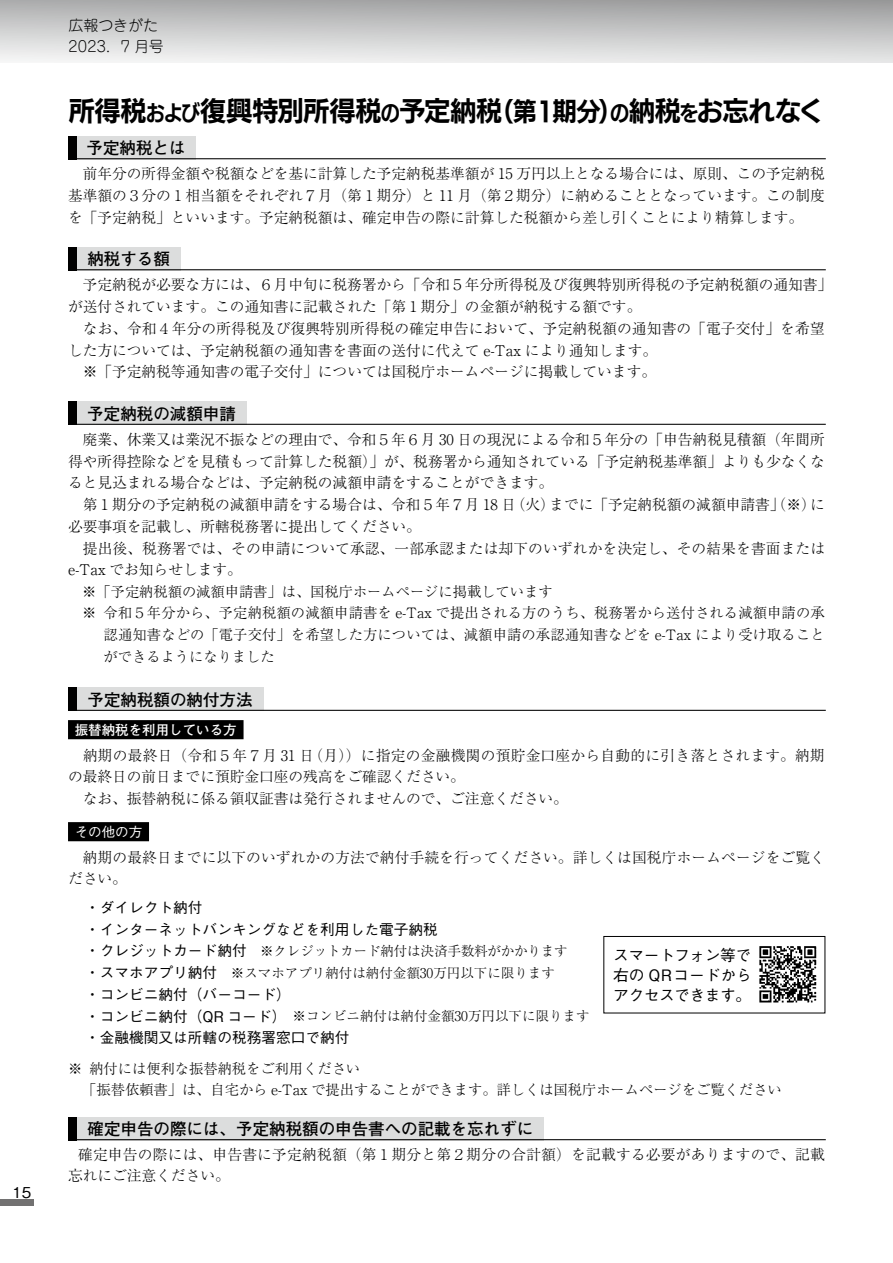
<style>
.page{position:relative;width:893px;height:1263px;background:#fff}
.page>*{position:absolute;margin:0;border:0;box-sizing:border-box;transform-origin:0 0}
.t1{font:27px "UD Kakugo Large Pr 6 N B";letter-spacing:-.025em;color:#000}
.t2{font:25.65px "UD Kakugo Large Pr 6 N B";color:#000;scale:.95 1}
.t3{font:700 16.5px "Futo Go B101 Pro";color:#000}
.t4{font:500 15.75px/20.1px "Gothic BBB Pro";letter-spacing:-.03em;color:#000;text-align:justify}
.t5{font:500 15px "Gothic BBB Pro";color:#000}
.t6{font:300 14.85px/21.3px "Jun 101 Pro";color:#000}
.t7{font:300 14.7px/21.8px "Ryumin Pro";color:#000}
.t8{font:500 14.7px/21.8px "Gothic BBB Pro";color:#000}
.t9{font:300 14.7px "Ryumin Pro";letter-spacing:.02em;color:#000}
.t10{font:300 14.25px/21.8px "Ryumin Pro";color:#000}
.t11{font:300 13.5px "Ryumin Pro";color:#000}
.t12{font:700 13.5px "Futo Go B101 Pro";color:#fff}
.t13{font:500 13.5px "Gothic BBB Pro";color:#fff}
.s1{font-size:21.6px}
.s2{font-size:25.65px}
.s3{font-family:"Gothic BBB Pro";font-weight:500;font-size:14.7px}
</style>
<div class="page">
<div style="left:0;top:0;width:893px;height:62px;background:linear-gradient(to bottom,#a2a3a3,#eeefef)"></div>
<div style="left:0;top:1199px;width:34px;height:6px;background:#727171"></div>
<div style="left:68px;top:720px;width:176px;height:19px;background:#000"></div>
<div style="left:68px;top:822px;width:81px;height:19px;background:#000"></div>
<div style="left:77px;top:136px;width:119px;height:23px;background:#dcdddd"></div>
<hr style="left:69px;top:158px;width:757px;height:1px;background:#000">
<div style="left:68px;top:136px;width:9px;height:23px;background:#000"></div>
<div style="left:77px;top:247px;width:104px;height:23px;background:#dcdddd"></div>
<hr style="left:69px;top:269px;width:757px;height:1px;background:#000">
<div style="left:68px;top:247px;width:9px;height:23px;background:#000"></div>
<div style="left:77px;top:401px;width:170px;height:24px;background:#dcdddd"></div>
<hr style="left:69px;top:424px;width:757px;height:1px;background:#000">
<div style="left:68px;top:401px;width:9px;height:24px;background:#000"></div>
<div style="left:77px;top:687px;width:187px;height:24px;background:#dcdddd"></div>
<hr style="left:69px;top:710px;width:757px;height:1px;background:#000">
<div style="left:68px;top:687px;width:9px;height:24px;background:#000"></div>
<div style="left:77px;top:1117px;width:467px;height:23px;background:#dcdddd"></div>
<hr style="left:69px;top:1139px;width:757px;height:1px;background:#000">
<div style="left:68px;top:1117px;width:9px;height:23px;background:#000"></div>
<img style="left:759px;top:946px;width:58px;height:57px">
<div style="left:603px;top:936px;width:222px;height:77px;border:1px solid #000"></div>
<p class="t5" style="left:13px;top:1180px;width:20px">15</p>
<p class="t6" style="left:69px;top:13px;width:97px">広報つきがた<br>2023．7 月号</p>
<h1 class="t1" style="left:68px;top:95px;width:435px">所得税<span class="s1">および</span>復興特別所得税<span class="s1">の</span>予定納税</h1>
<h1 class="t1" style="left:553px;top:95px;width:273px"><span class="s2">期分</span><span class="s1">の</span>納税<span class="s1">を</span>お忘れなく</h1>
<h2 class="t2" style="left:489px;top:97px;width:52px">（第</h2>
<h2 class="t2" style="left:599px;top:97px;width:27px">）</h2>
<h2 class="t2" style="left:533px;top:97px;width:27px">１</h2>
<p class="t3" style="left:87px;top:135px;width:101px">予定納税とは</p>
<p class="t7" style="left:68px;top:162px;width:758px;text-align:justify">　前年分の所得金額や税額などを基に計算した予定納税基準額が 15 万円以上となる場合には、原則、この予定納税基準額の３分の１相当額をそれぞれ７月（第１期分）と 11 月（第２期分）に納めることとなっています。この制度を「予定納税」といいます。予定納税額は、確定申告の際に計算した税額から差し引くことにより精算します。</p>
<p class="t3" style="left:87px;top:246px;width:84px">納税する額</p>
<p class="t7" style="left:68px;top:273px;width:766px">　予定納税が必要な方には、６月中旬に税務署から「令和５年分所得税及び復興特別所得税の予定納税額の通知書「が送付されています。この通知書に記載された「第１期分」の金額が納税する額です。<br>　なお、令和４年分の所得税及び復興特別所得税の確定申告において、予定納税額の通知書の「電子交付」を希望した方については、予定納税額の通知書を書面の送付に代えて -e Tax により通知します。<br>　※「予定納税等通知書の電子交付」については国税庁ホームページに掲載しています。</p>
<p class="t3" style="left:87px;top:400px;width:150px">予定納税の減額申請</p>
<p class="t7" style="left:68px;top:427px;width:758px">　廃業、休業又は業況不振などの理由で、令和５年６月 30 日の現況による令和５年分の「申告納税見積額（年間所</p>
<p class="t7" style="left:68px;top:449px;width:758px">得や所得控除などを見積もって計算した税額）」が、税務署から通知されている「予定納税基準額」よりも少なくな</p>
<p class="t7" style="left:68px;top:471px;width:487px">ると見込まれる場合などは、予定納税の減額申請をすることができます。</p>
<p class="t7" style="left:810px;top:492px;width:16px">に</p>
<p class="t7" style="left:511px;top:492px;width:46px">（火）</p>
<p class="t7" style="left:549px;top:492px;width:268px">までに「予定納税額の減額申請書」（※）</p>
<p class="t7" style="left:68px;top:492px;width:450px;text-indent:15px">第１期分の予定納税の減額申請をする場合は、令和５年７月 18 日必要事項を記載し、所轄税務署に提出してください。</p>
<p class="t7" style="left:68px;top:536px;width:759px;text-indent:15px">提出後、税務署では、その申請について承認、一部承認または却下のいずれかを決定し、その結果を書面または-e Tax でお知らせします。</p>
<p class="t10" style="left:104px;top:579px;width:722px;text-indent:-36px">　※「予定納税額の減額申請書」は、国税庁ホームページに掲載しています<br>令和５年分から、予定納税額の減額申請書を -e Tax で提出される方のうち、税務署から送付される減額申請の承</p>
<p class="t10" style="left:68px;top:601px;width:30px">　※</p>
<p class="t10" style="left:104px;top:623px;width:722px">認通知書などの「電子交付」を希望した方については、減額申請の承認通知書などを -e Tax により受け取ることができるようになりました</p>
<p class="t3" style="left:88px;top:686px;width:167px">予定納税額の納付方法</p>
<p class="t12" style="left:75px;top:719px;width:164px">振替納税を利用している方</p>
<p class="t9" style="left:309px;top:743px;width:518px">（月））に指定の金融機関の預貯金口座から自動的に引き落とされます。納期</p>
<p class="t9" style="left:68px;top:743px;width:248px">　納期の最終日（令和５年７月 31 日</p>
<p class="t7" style="left:68px;top:765px;width:398px">の最終日の前日までに預貯金口座の残高をご確認ください。</p>
<p class="t7" style="left:83px;top:787px;width:487px">なお、振替納税に係る領収証書は発行されませんので、ご注意ください。</p>
<p class="t13" style="left:75px;top:821px;width:69px">その他の方</p>
<p class="t7" style="left:68px;top:845px;width:758px">　納期の最終日までに以下のいずれかの方法で納付手続を行ってください。詳しくは国税庁ホームページをご覧ください。</p>
<p class="t8" style="left:85px;top:895px;width:354px">・ダイレクト納付<br>・インターネットバンキングなどを利用した電子納税</p>
<p class="t11" style="left:260px;top:940px;width:309px">※クレジットカード納付は決済手数料がかかります</p>
<p class="t8" style="left:85px;top:938px;width:163px">・クレジットカード納付</p>
<p class="t11" style="left:231px;top:962px;width:325px">※スマホアプリ納付は納付金額30万円以下に限ります</p>
<p class="t4" style="left:613px;top:943px;width:140px">スマートフォン等で右の QRコードからアクセスできます。</p>
<p class="t8" style="left:85px;top:960px;width:207px">・スマホアプリ納付<br>・コンビニ納付（バーコード(</p>
<p class="t11" style="left:85px;top:1005px;width:506px"><span class="s3">・コンビニ納付（QR コード）</span> ※コンビニ納付は納付金額30万円以下に限ります</p>
<p class="t8" style="left:85px;top:1025px;width:266px">・金融機関又は所轄の税務署窓口で納付</p>
<p class="t10" style="left:89px;top:1056px;width:272px">納付には便利な振替納税をご利用ください</p>
<p class="t10" style="left:68px;top:1056px;width:16px">※</p>
<p class="t10" style="left:82px;top:1077px;width:701px">「振替依頼書」は、自宅から -e Tax で提出することができます。詳しくは国税庁ホームページをご覧ください</p>
<p class="t3" style="left:88px;top:1115px;width:447px">確定申告の際には、予定納税額の申告書への記載を忘れずに</p>
<p class="t7" style="left:68px;top:1142px;width:758px;text-indent:10px">確定申告の際には、申告書に予定納税額（第１期分と第２期分の合計額）を記載する必要がありますので、記載忘れにご注意ください。</p>
</div>
